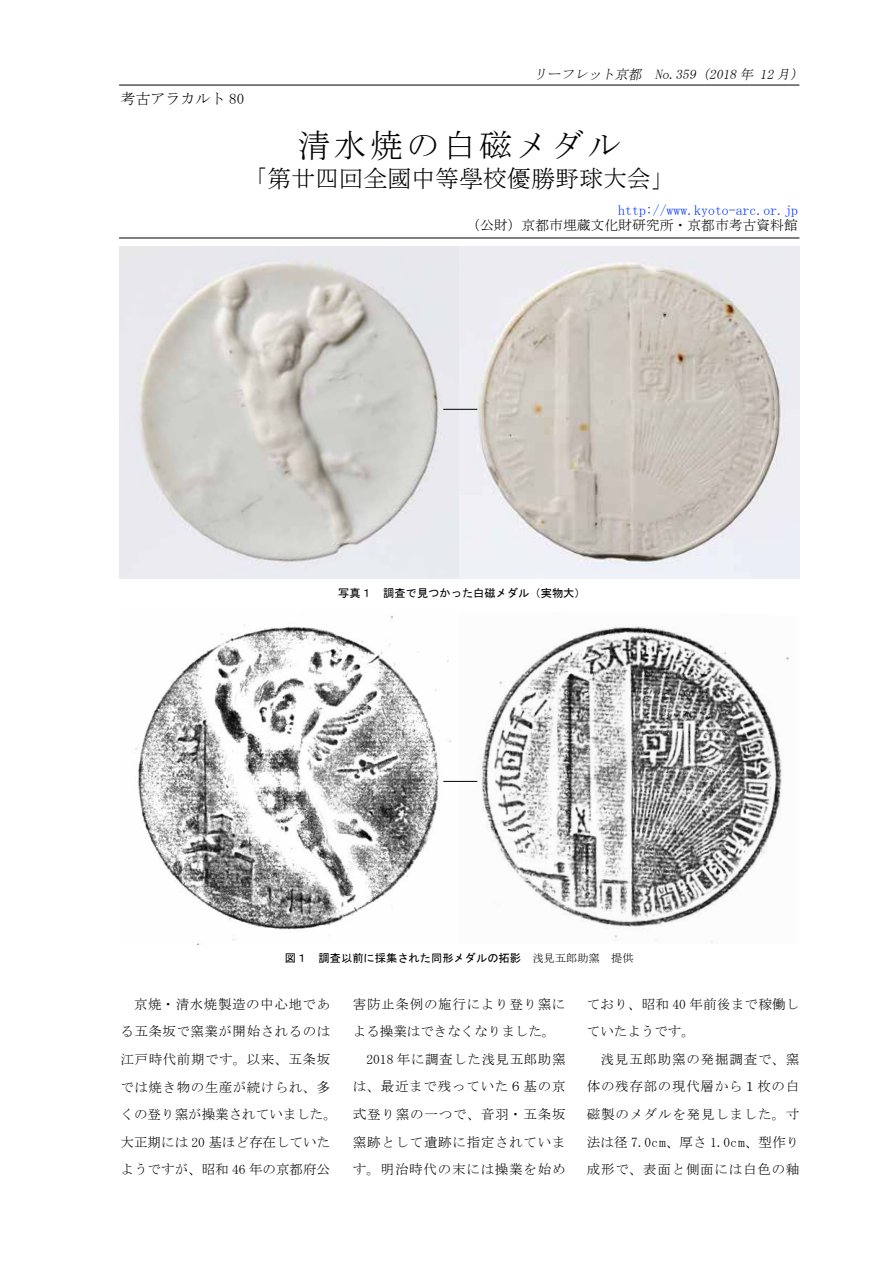
<style>
.page{position:relative;width:893px;height:1263px;background:#fff}
.page>*{position:absolute;margin:0;border:0;box-sizing:border-box;transform-origin:0 0}
.t1{font:33px "MS Mincho";letter-spacing:.1em;color:#000}
.t2{font:24px "MS Mincho";color:#000}
.t3{font:15px "MS Mincho";color:#000}
.t4{font:13.8px "MS Mincho";color:#03f}
.t5{font:13.8px "MS Mincho";color:#000}
.t6{font:13.5px/27.6px "MS Mincho";letter-spacing:.045em;color:#000;text-align:center}
.t7{font:italic 13.5px "MS Mincho";color:#000}
.t8{font:13.5px/27.6px "MS Mincho";letter-spacing:.02em;color:#000}
.t9{font:13.5px "MS Mincho";color:#000}
.t10{font:11.25px "MS Gothic";color:#000}
.s1{font-family:"MS Mincho"}
</style>
<div class="page">
<hr style="left:119px;top:238px;width:680px;height:1px;background:#000">
<hr style="left:119px;top:85px;width:680px;height:1px;background:#000">
<img style="left:119px;top:247px;width:680px;height:331px">
<hr style="left:443px;top:409px;width:34px;height:1px;background:#000">
<img style="left:135px;top:616px;width:654px;height:328px">
<hr style="left:443px;top:781px;width:34px;height:1px;background:#000">
<p class="t3" style="left:121px;top:91px;width:125px">考古アラカルト 80</p>
<p class="t7" style="left:534px;top:67px;width:274px">リーフレット京都　No.359（2018 年 12 月）</p>
<h1 class="t1" style="left:298px;top:129px;width:325px">清水焼の白磁メダル</h1>
<h2 class="t2" style="left:243px;top:167px;width:433px">「第廿四回全國中等學校優勝野球大会」</h2>
<p class="t4" style="left:618px;top:203px;width:181px">http://www.kyoto-arc.or.jp</p>
<p class="t5" style="left:466px;top:219px;width:333px">（公財）京都市埋蔵文化財研究所・京都市考古資料館</p>
<p class="t10" style="left:338px;top:587px;width:249px">写真１　調査で見つかった白磁メダル（実物大）</p>
<p class="t10" style="left:285px;top:952px;width:350px">図１　調査以前に採集された同形メダルの拓影<span class="s1">　浅見五郎助窯　提供</span></p>
<p class="t6" style="left:121px;top:990px;width:218px">京焼・清水焼製造の中心地であ<br>る五条坂で窯業が開始されるのは江戸時代前期です。以来、五条坂では焼き物の生産が続けられ、多くの登り窯が操業されていました。大正期には 20 基ほど存在していたようですが、昭和 46 年の京都府公</p>
<p class="t6" style="left:353px;top:990px;width:214px">害防止条例の施行により登り窯に</p>
<p class="t9" style="left:353px;top:1025px;width:204px">よる操業はできなくなりました。</p>
<p class="t6" style="left:366px;top:1045px;width:201px">2018 年に調査した浅見五郎助窯</p>
<p class="t6" style="left:353px;top:1073px;width:214px">は、最近まで残っていた６基の京</p>
<p class="t6" style="left:353px;top:1100px;width:214px">式登り窯の一つで、音羽・五条坂</p>
<p class="t6" style="left:353px;top:1128px;width:214px">窯跡として遺跡に指定されていま</p>
<p class="t6" style="left:353px;top:1155px;width:214px">す。明治時代の末には操業を始め</p>
<p class="t8" style="left:587px;top:990px;width:214px">ており、昭和 40 年前後まで稼働していたようです。</p>
<p class="t6" style="left:587px;top:1045px;width:214px;text-align:justify;text-indent:14px">浅見五郎助窯の発掘調査で、窯体の残存部の現代層から１枚の白磁製のメダルを発見しました。寸法は径 7.0cm、厚さ 1.0cm、型作り成形で、表面と側面には白色の釉</p>
</div>
